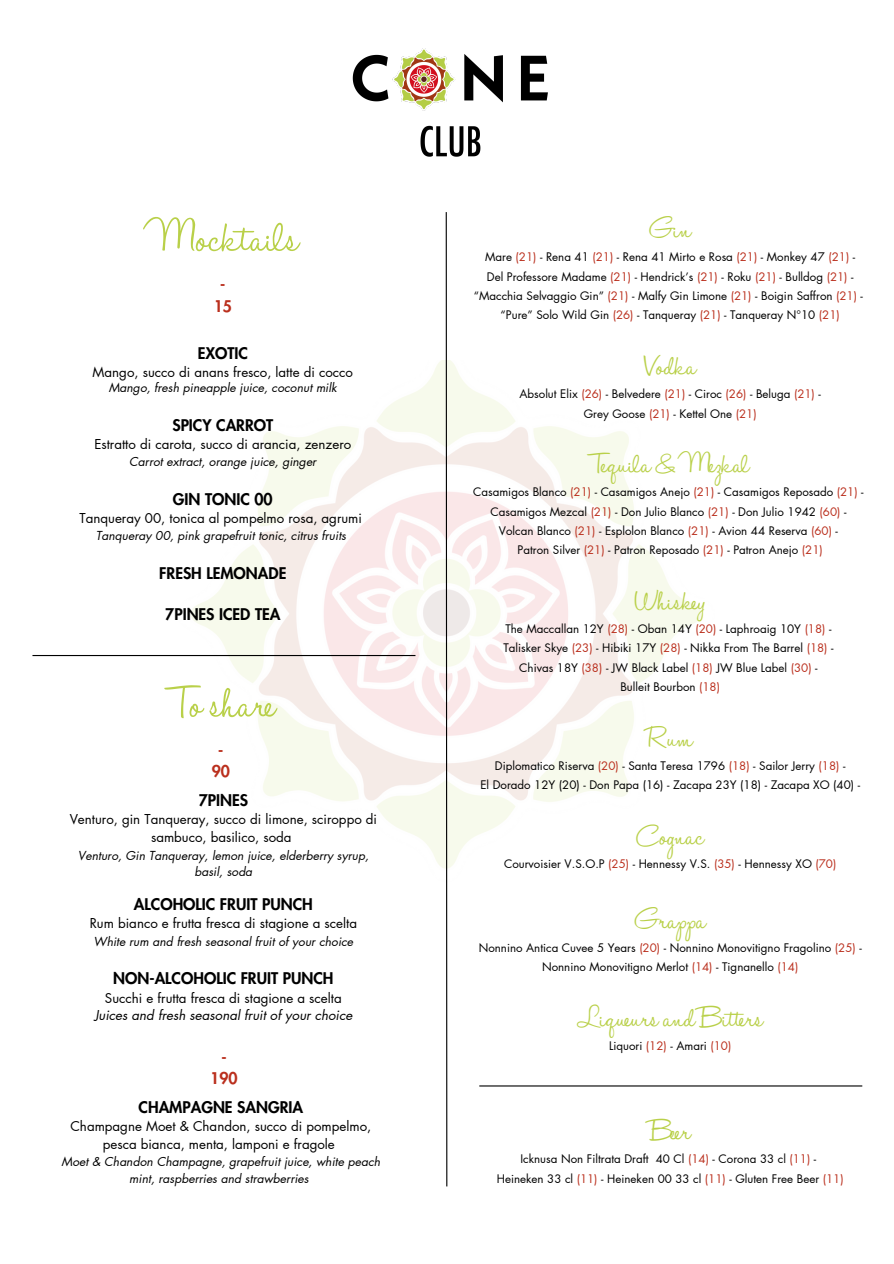
<style>
.page{position:relative;width:894px;height:1264px;background:#fff}
.page>*{position:absolute;margin:0;border:0;box-sizing:border-box;transform-origin:0 0}
.t1{font:52.5px "Halo Handletter";color:#b9d049}
.t2{font:33px "Halo Handletter";color:#b9d049}
.t3{font:800 15.75px "Futura LT Pro";color:#000}
.t4{font:800 15.75px/21.3px "Futura LT Pro";color:#ba2f1d;text-align:center}
.t5{font:13.35px/18.1px "Futura LT Pro";color:#000;text-align:center}
.t6{font:italic 13.35px/17.7px "Futura LT Pro";color:#000;text-align:center}
.t7{font:italic 12.15px/16.2px "Futura LT Pro";color:#000;text-align:center}
.t8{font:11.55px "Futura LT Pro";color:#000}
.s1{font-style:normal}
.s2{color:#ba2f1d}
</style>
<div class="page">
<img style="left:175px;top:360px;width:526px;height:508px">
<svg style="left:445px;top:212px;width:3px;height:975px"></svg>
<img style="left:352px;top:48px;width:196px;height:109px">
<hr style="left:32px;top:655px;width:383px;height:1px;background:#000">
<hr style="left:479px;top:1085px;width:383px;height:1px;background:#000">
<p class="t1" style="left:147px;top:209px;width:153px">Mocktails</p>
<h1 class="t4" style="left:214px;top:274px;width:20px">-<br>15</h1>
<p class="t3" style="left:198px;top:346px;width:52px">EXOTIC</p>
<p class="t5" style="left:93px;top:363px;width:262px">Mango, succo di anans fresco, latte di cocco</p>
<p class="t7" style="left:109px;top:379px;width:230px">Mango, fresh pineapple juice, coconut milk</p>
<p class="t3" style="left:172px;top:418px;width:102px">SPICY CARROT</p>
<p class="t5" style="left:94px;top:435px;width:258px">Estratto di carota, succo di arancia, zenzero</p>
<p class="t7" style="left:129px;top:454px;width:188px">Carrot extract, orange juice, ginger</p>
<p class="t3" style="left:173px;top:492px;width:101px">GIN TONIC 00</p>
<p class="t5" style="left:80px;top:509px;width:284px">Tanqueray 00, tonica al pompelmo rosa, agrumi</p>
<p class="t7" style="left:96px;top:528px;width:252px">Tanqueray 00, pink grapefruit tonic, citrus fruits</p>
<h4 class="t3" style="left:159px;top:566px;width:129px">FRESH LEMONADE</h4>
<h5 class="t3" style="left:165px;top:607px;width:117px">7PINES ICED TEA</h5>
<h2 class="t1" style="left:168px;top:675px;width:108px">To share</h2>
<p class="t4" style="left:212px;top:740px;width:20px">-<br>90</p>
<p class="t3" style="left:199px;top:793px;width:51px">7PINES</p>
<p class="t5" style="left:70px;top:810px;width:309px">Venturo, gin Tanqueray, succo di limone, sciroppo di sambuco, basilico, soda</p>
<p class="t7" style="left:78px;top:847px;width:292px">Venturo, Gin Tanqueray, lemon juice, elderberry syrup, basil, soda</p>
<p class="t3" style="left:134px;top:897px;width:180px">ALCOHOLIC FRUIT PUNCH</p>
<p class="t5" style="left:90px;top:915px;width:269px">Rum bianco e frutta fresca di stagione a scelta</p>
<p class="t7" style="left:93px;top:933px;width:261px">White rum and fresh seasonal fruit of your choice</p>
<h5 class="t3" style="left:113px;top:970px;width:222px">NON-ALCOHOLIC FRUIT PUNCH</h5>
<h5 class="t6" style="left:94px;top:989px;width:259px"><span class="s1">Succhi e frutta fresca di stagione a scelta<br></span>Juices and fresh seasonal fruit of your choice</h5>
<h2 class="t4" style="left:210px;top:1046px;width:29px">-<br>190</h2>
<p class="t3" style="left:139px;top:1099px;width:166px">CHAMPAGNE SANGRIA</p>
<p class="t5" style="left:70px;top:1117px;width:302px">Champagne Moet &amp; Chandon, succo di pompelmo, pesca bianca, menta, lamponi e fragole</p>
<p class="t7" style="left:61px;top:1154px;width:320px">Moet &amp; Chandon Champagne, grapefruit juice, white peach mint, raspberries and strawberries</p>
<p class="t2" style="left:649px;top:211px;width:44px">Gin</p>
<p class="t8" style="left:485px;top:252px;width:371px">Mare <span class="s2">(21)</span> - Rena 41 <span class="s2">(21)</span> - Rena 41 Mirto e Rosa <span class="s2">(21)</span> - Monkey 47 <span class="s2">(21)</span> -</p>
<p class="t8" style="left:486px;top:271px;width:368px">Del Professore Madame <span class="s2">(21)</span> - Hendrick’s <span class="s2">(21)</span> - Roku <span class="s2">(21)</span> - Bulldog <span class="s2">(21)</span> -</p>
<h5 class="t8" style="left:473px;top:290px;width:390px">“Macchia Selvaggio Gin” <span class="s2">(21)</span> - Malfy Gin Limone <span class="s2">(21)</span> - Boigin Saffron <span class="s2">(21)</span> -</h5>
<h3 class="t8" style="left:500px;top:309px;width:340px">“Pure” Solo Wild Gin <span class="s2">(26)</span> - Tanqueray <span class="s2">(21)</span> - Tanqueray N°10 <span class="s2">(21)</span></h3>
<h2 class="t2" style="left:643px;top:348px;width:54px">Vodka</h2>
<p class="t8" style="left:519px;top:389px;width:303px">Absolut Elix <span class="s2">(26)</span> - Belvedere <span class="s2">(21)</span> - Ciroc <span class="s2">(26)</span> - Beluga <span class="s2">(21)</span> -</p>
<p class="t8" style="left:583px;top:408px;width:174px">Grey Goose <span class="s2">(21)</span> - Kettel One <span class="s2">(21)</span></p>
<p class="t2" style="left:589px;top:446px;width:161px">Tequila&amp;Mezkal</p>
<p class="t8" style="left:473px;top:487px;width:392px">Casamigos Blanco <span class="s2">(21)</span> - Casamigos Anejo <span class="s2">(21)</span> - Casamigos Reposado <span class="s2">(21)</span> -</p>
<h3 class="t8" style="left:490px;top:506px;width:357px">Casamigos Mezcal <span class="s2">(21)</span> - Don Julio Blanco <span class="s2">(21)</span> - Don Julio 1942 <span class="s2">(60)</span> -</h3>
<h1 class="t8" style="left:499px;top:525px;width:340px">Volcan Blanco <span class="s2">(21)</span> - Esplolon Blanco <span class="s2">(21)</span> - Avion 44 Reserva <span class="s2">(60)</span> -</h1>
<h2 class="t8" style="left:517px;top:544px;width:306px">Patron Silver <span class="s2">(21)</span> - Patron Reposado <span class="s2">(21)</span> - Patron Anejo <span class="s2">(21)</span></h2>
<p class="t2" style="left:635px;top:583px;width:72px">Whiskey</p>
<p class="t8" style="left:505px;top:623px;width:327px">The Maccallan 12Y <span class="s2">(28)</span> - Oban 14Y <span class="s2">(20)</span> - Laphroaig 10Y <span class="s2">(18)</span> -</p>
<h4 class="t8" style="left:503px;top:643px;width:331px">Talisker Skye <span class="s2">(23)</span> - Hibiki 17Y <span class="s2">(28)</span> - Nikka From The Barrel <span class="s2">(18)</span> -</h4>
<h5 class="t8" style="left:519px;top:662px;width:300px">Chivas 18Y <span class="s2">(38)</span> - JW Black Label <span class="s2">(18)</span> JW Blue Label <span class="s2">(30)</span> -</h5>
<h2 class="t8" style="left:620px;top:681px;width:101px">Bulleit Bourbon <span class="s2">(18)</span></h2>
<p class="t2" style="left:647px;top:719px;width:47px">Rum</p>
<h5 class="t8" style="left:495px;top:760px;width:352px">Diplomatico Riserva <span class="s2">(20)</span> - Santa Teresa 1796 <span class="s2">(18)</span> - Sailor Jerry <span class="s2">(18)</span> -</h5>
<h2 class="t8" style="left:480px;top:779px;width:381px">El Dorado 12Y (20) - Don Papa (16) - Zacapa 23Y (18) - Zacapa XO (40) -</h2>
<p class="t2" style="left:636px;top:817px;width:69px">Cognac</p>
<p class="t8" style="left:504px;top:858px;width:334px">Courvoisier V.S.O.P <span class="s2">(25)</span> - Hennessy V.S. <span class="s2">(35)</span> - Hennessy XO <span class="s2">(70)</span></p>
<h5 class="t2" style="left:634px;top:902px;width:73px">Grappa</h5>
<h2 class="t8" style="left:478px;top:942px;width:384px">Nonnino Antica Cuvee 5 Years <span class="s2">(20)</span> - Nonnino Monovitigno Fragolino <span class="s2">(25)</span> -</h2>
<p class="t8" style="left:542px;top:961px;width:258px">Nonnino Monovitigno Merlot <span class="s2">(14)</span> - Tignanello <span class="s2">(14)</span></p>
<p class="t2" style="left:577px;top:1000px;width:187px">LiqueursandBit ers</p>
<p class="t8" style="left:609px;top:1040px;width:124px">Liquori <span class="s2">(12)</span> - Amari <span class="s2">(10)</span></p>
<h4 class="t2" style="left:649px;top:1113px;width:43px">Beer</h4>
<h5 class="t8" style="left:520px;top:1153px;width:297px">Icknusa Non Filtrata Draft 40 Cl <span class="s2">(14)</span> - Corona 33 cl <span class="s2">(11)</span> -</h5>
<h2 class="t8" style="left:496px;top:1172px;width:348px">Heineken 33 cl <span class="s2">(11)</span> - Heineken 00 33 cl <span class="s2">(11)</span> - Gluten Free Beer <span class="s2">(11)</span></h2>
</div>
